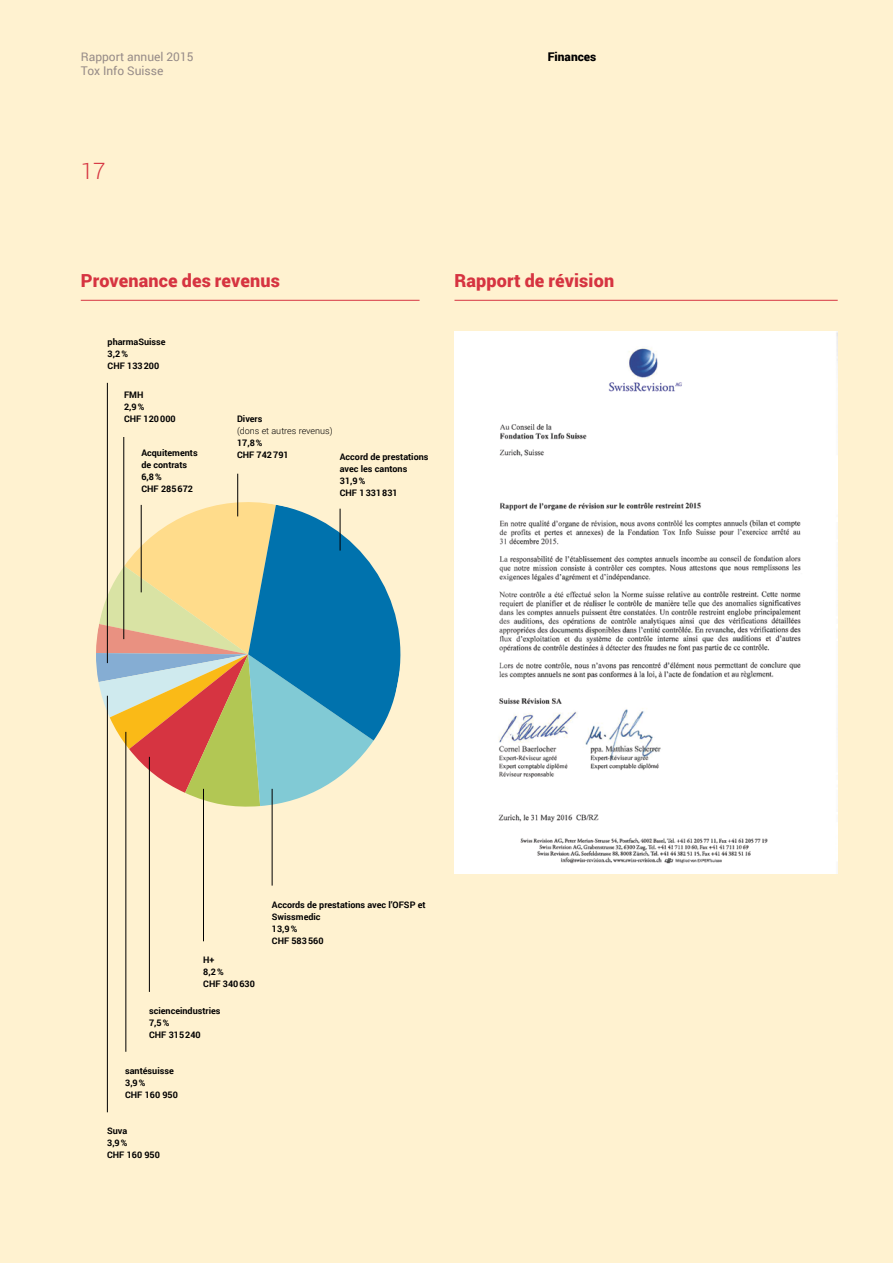
<style>
.page{position:relative;width:893px;height:1263px;background:#fff2d0}
.page>*{position:absolute;margin:0;border:0;box-sizing:border-box;transform-origin:0 0}
.t1{font:300 22.5px "Roboto";color:#d63441}
.t2{font:900 18px "Roboto";letter-spacing:.01em;color:#d63441}
.t3{font:12px/14.4px "Roboto";color:#968b88}
.t4{font:900 12px "Roboto";color:#000}
.t5{font:700 9px/12px "Roboto";color:#000}
.t6{font:300 9px "Roboto";color:#000}
</style>
<div class="page">
<svg style="left:96px;top:494px;width:305px;height:314px"></svg>
<hr style="left:81px;top:300px;width:339px;height:1px;background:#d63441">
<hr style="left:454px;top:300px;width:384px;height:1px;background:#d63441">
<hr style="left:124px;top:437px;width:1px;height:202px;background:#000">
<hr style="left:107px;top:383px;width:1px;height:280px;background:#000">
<hr style="left:237px;top:474px;width:1px;height:42px;background:#000">
<hr style="left:340px;top:509px;width:1px;height:42px;background:#000">
<hr style="left:272px;top:789px;width:1px;height:96px;background:#000">
<hr style="left:203px;top:789px;width:1px;height:152px;background:#000">
<hr style="left:149px;top:757px;width:1px;height:235px;background:#000">
<hr style="left:126px;top:732px;width:1px;height:320px;background:#000">
<hr style="left:141px;top:505px;width:1px;height:87px;background:#000">
<hr style="left:107px;top:696px;width:1px;height:416px;background:#000">
<img style="left:454px;top:332px;width:384px;height:541px">
<h3 class="t3" style="left:81px;top:49px;width:114px">Rapport annuel 2015<br>Tox Info Suisse</h3>
<h3 class="t4" style="left:548px;top:48px;width:50px">Finances</h3>
<h1 class="t1" style="left:81px;top:155px;width:26px">17</h1>
<h2 class="t2" style="left:81px;top:268px;width:201px">Provenance des revenus</h2>
<h2 class="t2" style="left:454px;top:268px;width:161px">Rapport de révision</h2>
<p class="t5" style="left:108px;top:336px;width:59px">pharmaSuisse<br>3,2%<br>CHF 133200</p>
<p class="t5" style="left:124px;top:388px;width:53px">FMH<br>2,9%<br>CHF 120000</p>
<p class="t5" style="left:141px;top:446px;width:58px">Acquitements de contrats<br>6,8%<br>CHF 285672</p>
<p class="t5" style="left:237px;top:412px;width:27px">Divers</p>
<p class="t6" style="left:237px;top:424px;width:97px">(dons et autres revenus)</p>
<p class="t5" style="left:237px;top:436px;width:53px">17,8%<br>CHF 742791</p>
<p class="t5" style="left:340px;top:450px;width:90px">Accord de prestations avec les cantons<br>31,9%<br>CHF 1331831</p>
<p class="t5" style="left:272px;top:898px;width:155px">Accords de prestations avec l’OFSP et<br>Swissmedic<br>13,9%<br>CHF 583560</p>
<p class="t5" style="left:203px;top:954px;width:53px">H+<br>8,2%<br>CHF 340630</p>
<p class="t5" style="left:149px;top:1004px;width:73px">scienceindustries<br>7,5%<br>CHF 315240</p>
<p class="t5" style="left:125px;top:1064px;width:54px">santésuisse<br>3,9%<br>CHF 160 950</p>
<p class="t5" style="left:107px;top:1125px;width:54px">Suva<br>3,9%<br>CHF 160 950</p>
</div>
